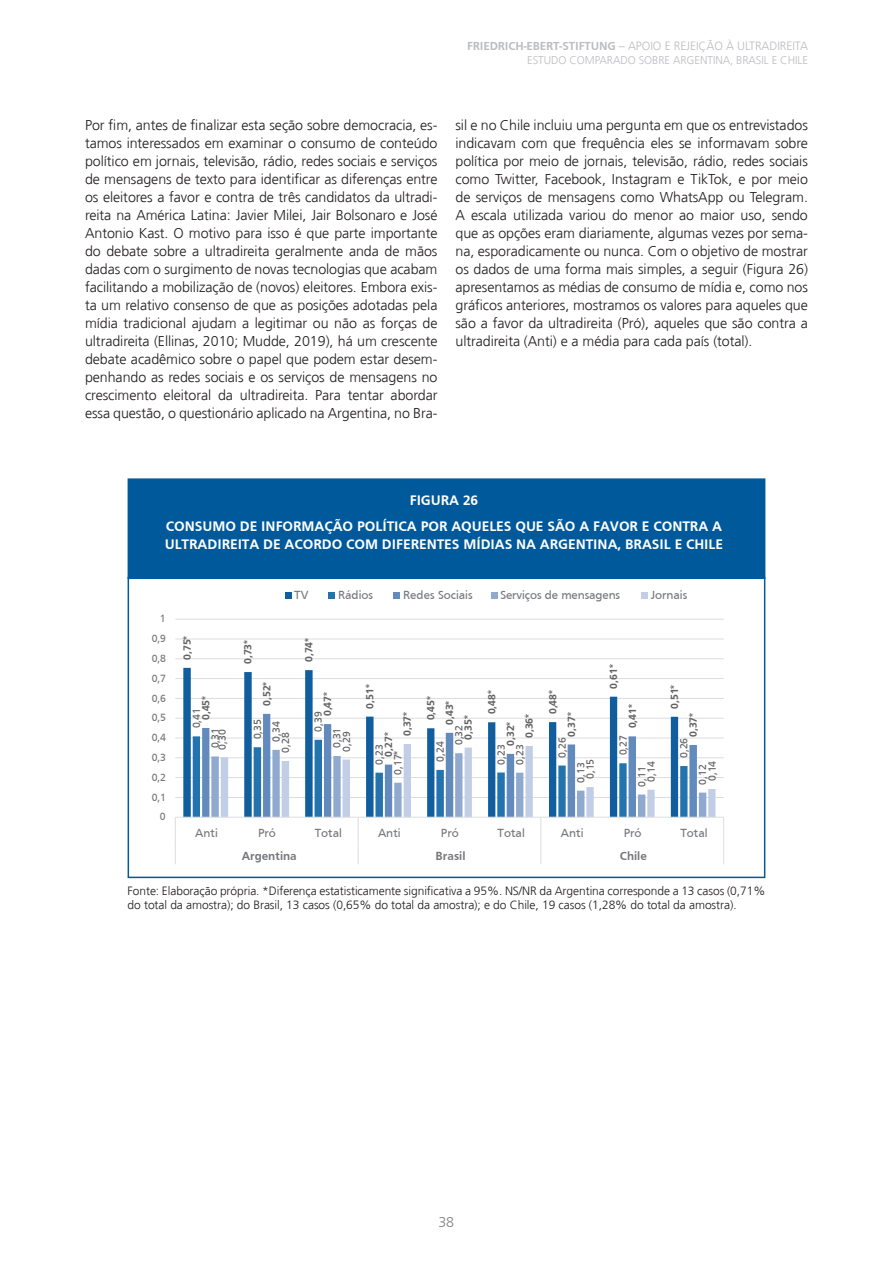
<style>
.page{position:relative;width:893px;height:1263px;background:#fff}
.page>*{position:absolute;margin:0;border:0;box-sizing:border-box;transform-origin:0 0}
.t1{font:300 14.25px/18px "Frutiger";letter-spacing:-.005em;color:#231f20;text-align:justify}
.t2{font:700 14.25px/26.5px "Frutiger";letter-spacing:-.005em;color:#fff;text-align:center}
.t3{font:300 14.25px "Frutiger";color:#808285}
.t4{font:12.15px "Frutiger";color:#76787b}
.t5{font:700 12.15px "Frutiger";color:#76787b}
.t6{font:300 12px/14.4px "Frutiger";letter-spacing:-.005em;color:#231f20}
.t7{font:300 12px "Frutiger";letter-spacing:-.005em;color:#bcbdc0}
.t8{font:300 11.25px "Frutiger";letter-spacing:-.005em;color:#bcbdc0}
.t9{font:700 10.95px "Frutiger";color:#636366}
.t10{font:700 10.8px "Frutiger";color:#636366}
.t11{font:10.8px "Frutiger";color:#636366}
.t12{font:10.8px "Frutiger";color:#76787b}
.s1{font-weight:700}
.s2{font-weight:400}
</style>
<div class="page">
<div style="left:128px;top:478px;width:637px;height:101px;background:#00599b;border:2px solid #00599b"></div>
<div style="left:128px;top:577px;width:637px;height:301px;border:2px solid #00599b"></div>
<hr style="left:175px;top:797px;width:549px;height:1px;background:#dcdddf">
<hr style="left:175px;top:777px;width:549px;height:1px;background:#dcdddf">
<hr style="left:175px;top:757px;width:549px;height:1px;background:#dcdddf">
<hr style="left:175px;top:737px;width:549px;height:1px;background:#dcdddf">
<hr style="left:175px;top:718px;width:549px;height:1px;background:#dcdddf">
<hr style="left:175px;top:698px;width:549px;height:1px;background:#dcdddf">
<hr style="left:175px;top:678px;width:549px;height:1px;background:#dcdddf">
<hr style="left:175px;top:658px;width:549px;height:1px;background:#dcdddf">
<hr style="left:175px;top:638px;width:549px;height:1px;background:#dcdddf">
<hr style="left:175px;top:619px;width:549px;height:1px;background:#dcdddf">
<svg style="left:183px;top:668px;width:435px;height:149px"></svg>
<svg style="left:202px;top:714px;width:477px;height:22px"></svg>
<hr style="left:175px;top:817px;width:549px;height:1px;background:#dcdddf">
<svg style="left:175px;top:818px;width:1px;height:46px"></svg>
<svg style="left:193px;top:736px;width:522px;height:128px"></svg>
<svg style="left:723px;top:818px;width:1px;height:46px"></svg>
<div style="left:285px;top:592px;width:6px;height:7px;background:#105e9e"></div>
<div style="left:328px;top:592px;width:7px;height:7px;background:#2373ae"></div>
<div style="left:394px;top:592px;width:6px;height:7px;background:#638abd"></div>
<div style="left:491px;top:592px;width:6px;height:7px;background:#8fa9cf"></div>
<div style="left:641px;top:592px;width:7px;height:7px;background:#c2cee5"></div>
<p class="t7" style="left:467px;top:39px;width:342px"><span class="s1">FRIEDRICH-EBERT-STIFTUNG</span> – APOIO E REJEIÇÃO À ULTRADIREITA</p>
<p class="t8" style="left:527px;top:53px;width:282px">ESTUDO COMPARADO SOBRE ARGENTINA, BRASIL E CHILE</p>
<p class="t1" style="left:85px;top:116px;width:354px">Por fim, antes de finalizar esta seção sobre democracia, es&shy;tamos interessados em examinar o consumo de conteúdo político em jornais, televisão, rádio, redes sociais e serviços de mensagens de texto para identificar as diferenças entre os eleitores a favor e contra de três candidatos da ultradi&shy;reita na América Latina: Javier Milei, Jair Bolsonaro e José Antonio Kast. O motivo para isso é que parte importante do debate sobre a ultradireita geralmente anda de mãos dadas com o surgimento de novas tecnologias que acabam facilitando a mobilização de (novos) eleitores. Embora exis&shy;ta um relativo consenso de que as posições adotadas pela mídia tradicional ajudam a legitimar ou não as forças de ultradireita (Ellinas, 2010; Mudde, 2019), há um crescente debate acadêmico sobre o papel que podem estar desem&shy;penhando as redes sociais e os serviços de mensagens no crescimento eleitoral da ultradireita. Para tentar abordar essa questão, o questionário aplicado na Argentina, no Bra-</p>
<p class="t1" style="left:455px;top:116px;width:354px">sil e no Chile incluiu uma pergunta em que os entrevistados indicavam com que frequência eles se informavam sobre política por meio de jornais, televisão, rádio, redes sociais como Twitter, Facebook, Instagram e TikTok, e por meio de serviços de mensagens como WhatsApp ou Telegram.<br>A escala utilizada variou do menor ao maior uso, sendo que as opções eram diariamente, algumas vezes por sema&shy;na, esporadicamente ou nunca. Com o objetivo de mostrar os dados de uma forma mais simples, a seguir (Figura 26) apresentamos as médias de consumo de mídia e, como nos gráficos anteriores, mostramos os valores para aqueles que são a favor da ultradireita (Pró), aqueles que são contra a ultradireita (Anti) e a média para cada país (total).</p>
<p class="t2" style="left:166px;top:486px;width:558px">FIGURA 26<br>CONSUMO DE INFORMAÇÃO POLÍTICA POR AQUELES QUE SÃO A FAVOR E CONTRA A</p>
<p class="t2" style="left:165px;top:531px;width:560px">ULTRADIREITA DE ACORDO COM DIFERENTES MÍDIAS NA ARGENTINA, BRASIL E CHILE</p>
<p class="t12" style="left:160px;top:613px;width:7px">1</p>
<p class="t12" style="left:152px;top:632px;width:16px">0,9</p>
<p class="t12" style="left:152px;top:652px;width:16px">0,8</p>
<p class="t12" style="left:152px;top:672px;width:16px">0,7</p>
<p class="t12" style="left:152px;top:692px;width:16px">0,6</p>
<p class="t12" style="left:152px;top:711px;width:16px">0,5</p>
<p class="t12" style="left:152px;top:731px;width:16px">0,4</p>
<p class="t12" style="left:152px;top:751px;width:16px">0,3</p>
<p class="t12" style="left:152px;top:771px;width:16px">0,2</p>
<p class="t12" style="left:152px;top:791px;width:16px">0,1</p>
<p class="t12" style="left:160px;top:810px;width:7px">0</p>
<p class="t4" style="left:294px;top:588px;width:16px">TV</p>
<p class="t4" style="left:338px;top:588px;width:37px">Rádios</p>
<p class="t4" style="left:403px;top:588px;width:71px">Redes Sociais</p>
<p class="t4" style="left:500px;top:588px;width:121px">Serviços de mensagens</p>
<p class="t4" style="left:651px;top:588px;width:38px">Jornais</p>
<p class="t10" style="left:181px;top:660px;width:27px;rotate:-90deg">0,75<span class="s2">*</span></p>
<p class="t10" style="left:242px;top:664px;width:27px;rotate:-90deg">0,73<span class="s2">*</span></p>
<p class="t10" style="left:303px;top:662px;width:27px;rotate:-90deg">0,74<span class="s2">*</span></p>
<p class="t10" style="left:261px;top:706px;width:27px;rotate:-90deg">0,52<span class="s2">*</span></p>
<p class="t10" style="left:321px;top:716px;width:27px;rotate:-90deg">0,47<span class="s2">*</span></p>
<p class="t10" style="left:200px;top:720px;width:27px;rotate:-90deg">0,45<span class="s2">*</span></p>
<p class="t11" style="left:190px;top:728px;width:22px;rotate:-90deg">0,41</p>
<p class="t11" style="left:251px;top:739px;width:22px;rotate:-90deg">0,35</p>
<p class="t11" style="left:312px;top:732px;width:22px;rotate:-90deg">0,39</p>
<p class="t11" style="left:209px;top:748px;width:22px;rotate:-90deg">0,31</p>
<p class="t11" style="left:270px;top:742px;width:22px;rotate:-90deg">0,34</p>
<p class="t11" style="left:331px;top:748px;width:22px;rotate:-90deg">0,31</p>
<p class="t11" style="left:216px;top:749px;width:22px;rotate:-90deg">0,30</p>
<p class="t11" style="left:279px;top:753px;width:22px;rotate:-90deg">0,28</p>
<p class="t11" style="left:340px;top:752px;width:22px;rotate:-90deg">0,29</p>
<p class="t10" style="left:607px;top:689px;width:27px;rotate:-90deg">0,61<span class="s2">*</span></p>
<p class="t10" style="left:364px;top:709px;width:27px;rotate:-90deg">0,51<span class="s2">*</span></p>
<p class="t9" style="left:424px;top:720px;width:27px;rotate:-90deg">0,45<span class="s2">*</span></p>
<p class="t10" style="left:486px;top:714px;width:27px;rotate:-90deg">0,48<span class="s2">*</span></p>
<p class="t10" style="left:546px;top:714px;width:27px;rotate:-90deg">0,48<span class="s2">*</span></p>
<p class="t10" style="left:668px;top:709px;width:27px;rotate:-90deg">0,51<span class="s2">*</span></p>
<p class="t10" style="left:443px;top:725px;width:27px;rotate:-90deg">0,43<span class="s2">*</span></p>
<p class="t10" style="left:504px;top:746px;width:27px;rotate:-90deg">0,32<span class="s2">*</span></p>
<p class="t10" style="left:565px;top:737px;width:27px;rotate:-90deg">0,37<span class="s2">*</span></p>
<p class="t10" style="left:626px;top:728px;width:27px;rotate:-90deg">0,41<span class="s2">*</span></p>
<p class="t10" style="left:687px;top:737px;width:27px;rotate:-90deg">0,37<span class="s2">*</span></p>
<p class="t10" style="left:401px;top:736px;width:27px;rotate:-90deg">0,37<span class="s2">*</span></p>
<p class="t10" style="left:462px;top:740px;width:27px;rotate:-90deg">0,35<span class="s2">*</span></p>
<p class="t10" style="left:523px;top:738px;width:27px;rotate:-90deg">0,36<span class="s2">*</span></p>
<p class="t11" style="left:453px;top:745px;width:22px;rotate:-90deg">0,32</p>
<p class="t10" style="left:382px;top:757px;width:27px;rotate:-90deg">0,27<span class="s2">*</span></p>
<p class="t11" style="left:373px;top:765px;width:22px;rotate:-90deg">0,23</p>
<p class="t11" style="left:434px;top:762px;width:22px;rotate:-90deg">0,24</p>
<p class="t11" style="left:495px;top:764px;width:22px;rotate:-90deg">0,23</p>
<p class="t11" style="left:556px;top:757px;width:22px;rotate:-90deg">0,26</p>
<p class="t11" style="left:617px;top:755px;width:22px;rotate:-90deg">0,27</p>
<p class="t11" style="left:678px;top:758px;width:22px;rotate:-90deg">0,26</p>
<p class="t11" style="left:514px;top:765px;width:22px;rotate:-90deg">0,23</p>
<p class="t11" style="left:392px;top:775px;width:27px;rotate:-90deg">0,17*</p>
<p class="t11" style="left:584px;top:779px;width:22px;rotate:-90deg">0,15</p>
<p class="t11" style="left:645px;top:782px;width:22px;rotate:-90deg">0,14</p>
<p class="t11" style="left:706px;top:781px;width:22px;rotate:-90deg">0,14</p>
<p class="t11" style="left:575px;top:783px;width:22px;rotate:-90deg">0,13</p>
<p class="t11" style="left:636px;top:787px;width:22px;rotate:-90deg">0,11</p>
<p class="t11" style="left:696px;top:785px;width:22px;rotate:-90deg">0,12</p>
<p class="t4" style="left:195px;top:825px;width:24px">Anti</p>
<p class="t4" style="left:258px;top:825px;width:19px">Pró</p>
<p class="t4" style="left:315px;top:825px;width:29px">Total</p>
<p class="t4" style="left:378px;top:825px;width:24px">Anti</p>
<p class="t4" style="left:441px;top:825px;width:19px">Pró</p>
<p class="t4" style="left:498px;top:825px;width:29px">Total</p>
<p class="t4" style="left:561px;top:825px;width:24px">Anti</p>
<p class="t4" style="left:624px;top:825px;width:19px">Pró</p>
<p class="t4" style="left:680px;top:825px;width:29px">Total</p>
<p class="t5" style="left:242px;top:849px;width:56px">Argentina</p>
<p class="t5" style="left:436px;top:849px;width:31px">Brasil</p>
<p class="t5" style="left:620px;top:849px;width:28px">Chile</p>
<p class="t6" style="left:128px;top:884px;width:639px">Fonte: Elaboração própria. *Diferença estatisticamente significativa a 95%. NS/NR da Argentina corresponde a 13 casos (0,71% do total da amostra); do Brasil, 13 casos (0,65% do total da amostra); e do Chile, 19 casos (1,28% do total da amostra).</p>
<p class="t3" style="left:438px;top:1214px;width:17px">38</p>
</div>
